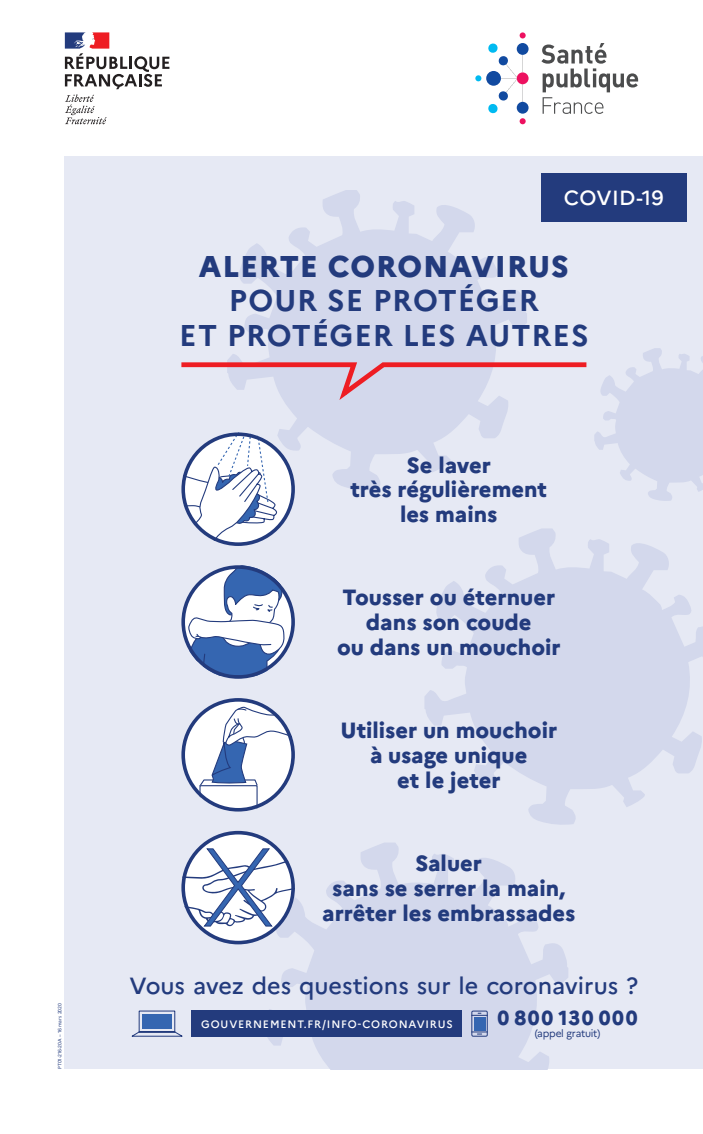
<style>
.page{position:relative;width:703px;height:1134px;background:#fff}
.page>*{position:absolute;margin:0;border:0;box-sizing:border-box;transform-origin:0 0}
.t1{font:700 30px/34.8px "Marianne";letter-spacing:.03em;color:#233b7d;text-align:center}
.t2{font:800 30px "Marianne";letter-spacing:.03em;color:#233b7d}
.t3{font:500 23.4px "Marianne";color:#233b7d}
.t4{font:800 22px/24.8px "Marianne";color:#233b7d;text-align:center}
.t5{font:500 20.48px "Marianne";letter-spacing:.02em;color:#fff}
.t6{font:800 20.32px "Marianne";letter-spacing:.085em;color:#233b7d}
.t7{font:500 10.76px "Marianne";letter-spacing:.08em;color:#fff}
.t8{font:10.4px "Marianne";letter-spacing:-.025em;color:#233b7d}
.t9{font:4.8px "Marianne";color:#233b7d}
</style>
<div class="page">
<div style="left:65px;top:157px;width:638px;height:912px;background:#e6e9f4"></div>
<svg style="left:239px;top:190px;width:288px;height:158px;fill:#d3d8ec"></svg>
<svg style="left:424px;top:542px;width:279px;height:283px;fill:#d3d8ec"></svg>
<svg style="left:264px;top:842px;width:304px;height:227px;fill:#d3d8ec"></svg>
<svg style="left:65px;top:95px;width:42px;height:29px"></svg>
<svg style="left:65px;top:32px;width:104px;height:57px"></svg>
<svg style="left:486px;top:71px;width:15px;height:15px"></svg>
<svg style="left:517px;top:102px;width:12px;height:12px"></svg>
<svg style="left:517px;top:43px;width:12px;height:12px"></svg>
<svg style="left:517px;top:72px;width:12px;height:12px"></svg>
<svg style="left:475px;top:75px;width:6px;height:6px"></svg>
<svg style="left:488px;top:32px;width:38px;height:92px"></svg>
<svg style="left:541px;top:43px;width:97px;height:71px"></svg>
<div style="left:541px;top:173px;width:146px;height:49px;background:#233b7d"></div>
<svg style="left:131px;top:1010px;width:52px;height:27px"></svg>
<div style="left:142px;top:1014px;width:30px;height:15px;background:#3566b1"></div>
<svg style="left:473px;top:1013px;width:13px;height:3px"></svg>
<div style="left:471px;top:1010px;width:17px;height:27px;border:1px solid #233b7d"></div>
<svg style="left:471px;top:1031px;width:17px;height:3px"></svg>
<div style="left:474px;top:1017px;width:11px;height:13px;background:#3566b1"></div>
<div style="left:192px;top:1010px;width:270px;height:27px;background:#233b7d"></div>
<svg style="left:183px;top:700px;width:110px;height:110px"></svg>
<svg style="left:199px;top:706px;width:96px;height:105px"></svg>
<div style="left:181px;top:698px;width:114px;height:113px;border:4px solid #233b7d;border-radius:50%"></div>
<div style="left:183px;top:833px;width:110px;height:109px;background:#fff;border-radius:50%"></div>
<svg style="left:182px;top:848px;width:113px;height:79px"></svg>
<div style="left:181px;top:831px;width:114px;height:113px;border:4px solid #233b7d;border-radius:50%"></div>
<svg style="left:181px;top:348px;width:522px;height:194px"></svg>
<div style="left:181px;top:432px;width:114px;height:114px;border:4px solid #233b7d;border-radius:50%"></div>
<svg style="left:186px;top:565px;width:99px;height:112px"></svg>
<div style="left:181px;top:565px;width:114px;height:114px;border:4px solid #233b7d;border-radius:50%"></div>
<p class="t9" style="left:57px;top:1069px;width:68px;rotate:-90deg">PT01-216-20A – 16 mars 2020</p>
<p class="t5" style="left:564px;top:185px;width:102px">COVID-19</p>
<h1 class="t2" style="left:199px;top:248px;width:371px">ALERTE CORONAVIRUS</h1>
<h1 class="t1" style="left:179px;top:283px;width:411px">POUR SE PROTÉGER<br>ET PROTÉGER LES AUTRES</h1>
<p class="t4" style="left:350px;top:452px;width:198px">Se laver<br>très régulièrement les mains</p>
<p class="t4" style="left:337px;top:585px;width:225px">Tousser ou éternuer dans son coude<br>ou dans un mouchoir</p>
<p class="t4" style="left:340px;top:718px;width:218px">Utiliser un mouchoir à usage unique<br>et le jeter</p>
<p class="t4" style="left:322px;top:851px;width:255px">Saluer<br>sans se serrer la main, arrêter les embrassades</p>
<p class="t3" style="left:130px;top:972px;width:510px">Vous avez des questions sur le coronavirus ?</p>
<p class="t6" style="left:497px;top:1005px;width:142px">0 800 130 000</p>
<p class="t8" style="left:535px;top:1026px;width:67px">(appel gratuit)</p>
<p class="t7" style="left:201px;top:1017px;width:253px">GOUVERNEMENT.FR/INFO-CORONAVIRUS</p>
</div>
